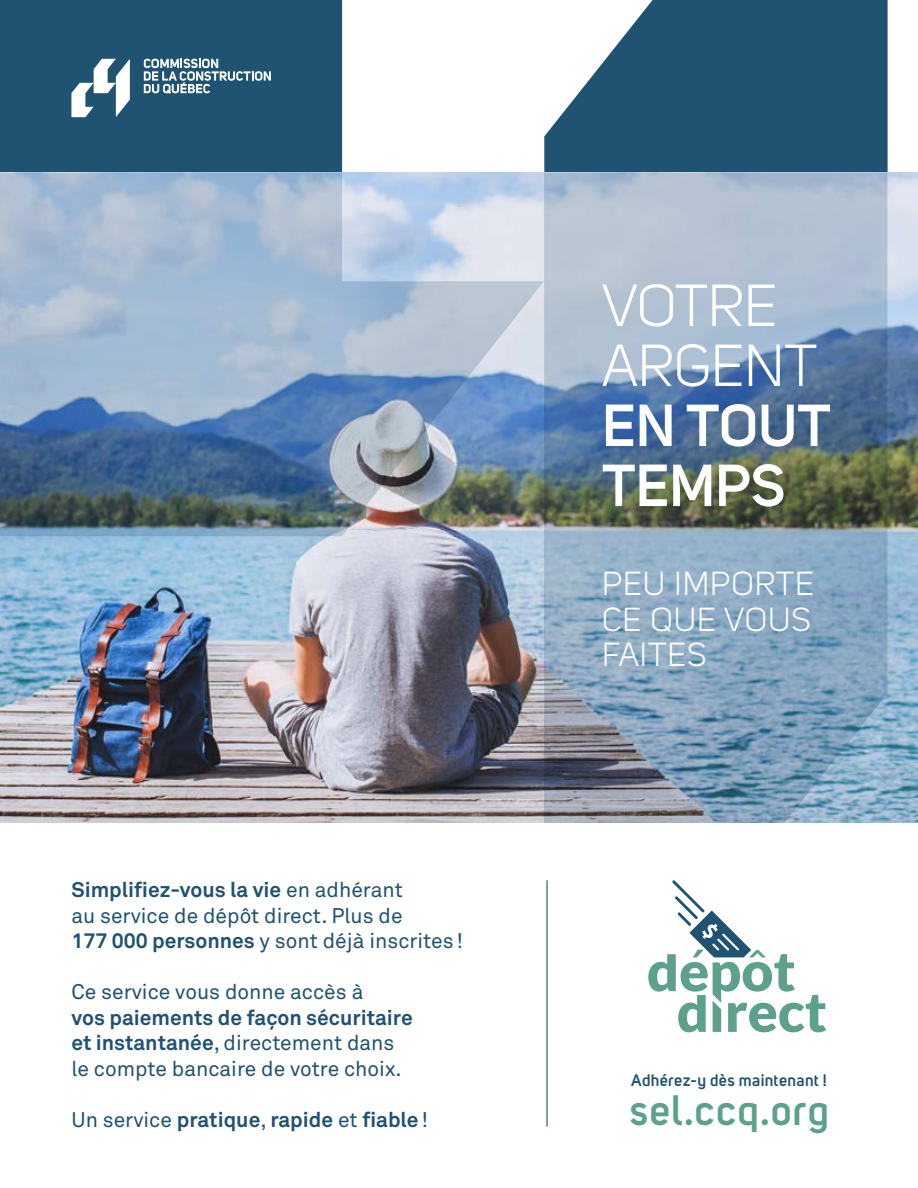
<style>
.page{position:relative;width:918px;height:1188px;background:#fff}
.page>*{position:absolute;margin:0;border:0;box-sizing:border-box;transform-origin:0 0}
.t1{font:58.5px/60px "Uni Sans";color:#fff}
.t2{font:600 42px "Uni Sans";letter-spacing:.03em;color:#5da18c}
.t3{font:33px/35.5px "Uni Sans";letter-spacing:.03em;color:#fff;text-align:justify}
.t4{font:21px/25.5px "Akkurat Pro";color:#205271}
.t5{font:700 21px "Akkurat Pro";color:#205271}
.t6{font:600 16.5px "Uni Sans";letter-spacing:.02em;color:#205271}
.s1{font-weight:700}
.s2{font-weight:400}
.s3{font-weight:600}
</style>
<div class="page">
<div style="left:0;top:0;width:342px;height:200px;background:#205271"></div>
<svg style="left:544px;top:0;width:344px;height:173px;background:#3d6883"></svg>
<svg style="left:71px;top:59px;width:59px;height:58px"></svg>
<svg style="left:144px;top:59px;width:127px;height:35px"></svg>
<svg style="left:648px;top:880px;width:178px;height:152px"></svg>
<img style="left:0;top:173px;width:918px;height:650px">
<hr style="left:546px;top:880px;width:2px;height:247px;background:#205271">
<img style="left:0;top:173px;width:544px;height:363px">
<img style="left:544px;top:173px;width:343px;height:650px">
<p class="t4" style="left:71px;top:877px;width:393px"><span class="s1">Simplifiez-vous la vie</span> en adhérant<br>au service de dépôt direct. Plus de<br><span class="s1">177 000 personnes</span> y sont déjà inscrites!</p>
<p class="t4" style="left:71px;top:979px;width:343px">Ce service vous donne accès à<br><span class="s1">vos paiements de façon sécuritaire et instantanée</span>, directement dans le compte bancaire de votre choix.</p>
<p class="t5" style="left:71px;top:1106px;width:358px"><span class="s2">Un service</span> pratique<span class="s2">,</span> rapide <span class="s2">et</span> fiable<span class="s2">!</span></p>
<p class="t1" style="left:602px;top:276px;width:230px">VOTRE<br>ARGENT<br><span class="s3">EN TOUT<br>TEMPS</span></p>
<p class="t3" style="left:602px;top:566px;width:213px">PEU IMPORTE CE QUE VOUS FAITES</p>
<p class="t6" style="left:631px;top:1070px;width:197px">Adhérez-y dès maintenant !</p>
<p class="t2" style="left:629px;top:1086px;width:201px">sel.ccq.org</p>
</div>
